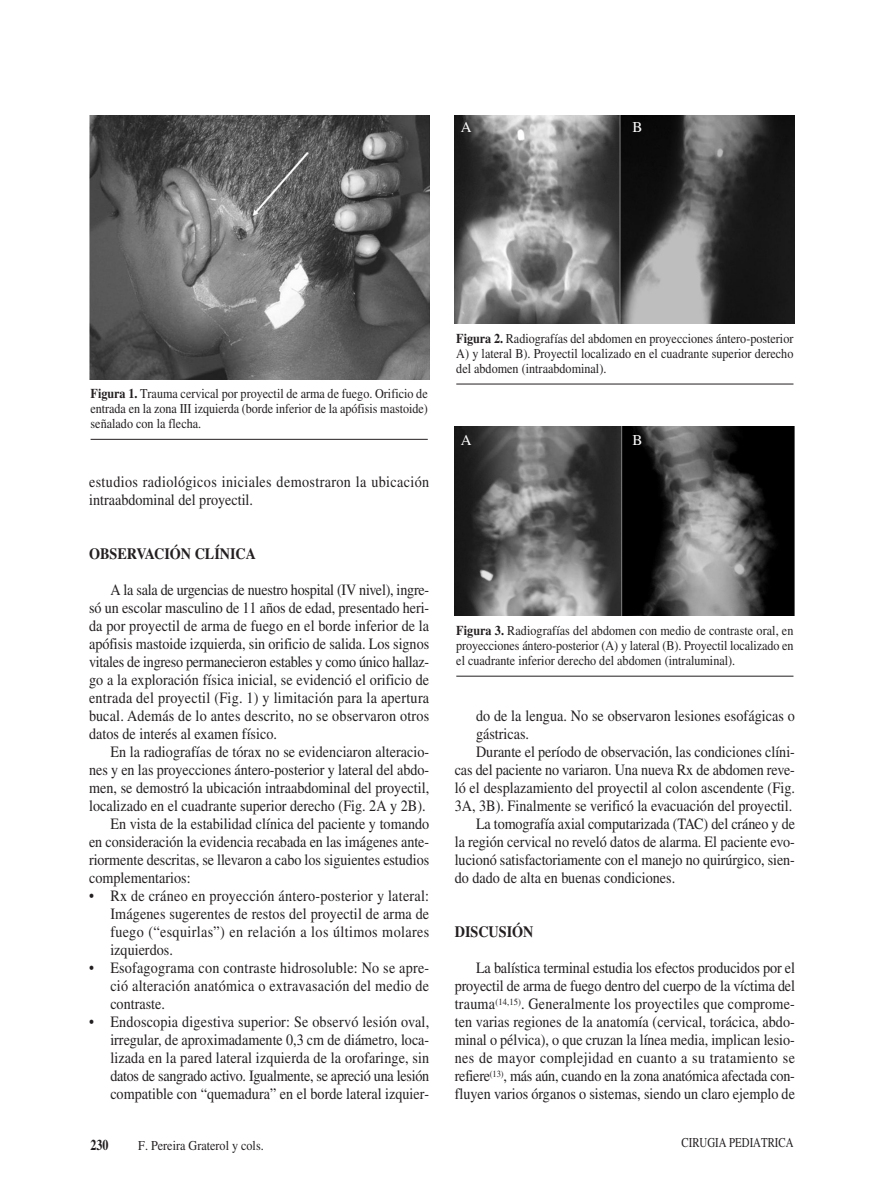
<style>
.page{position:relative;width:893px;height:1191px;background:#fff}
.page>*{position:absolute;margin:0;border:0;box-sizing:border-box;transform-origin:0 0}
.t1{font:15.75px/18px "Times";color:#231f20;text-align:justify;scale:.9 1}
.t2{font:15.75px/18px "Times";letter-spacing:.025em;color:#231f20;scale:.9 1}
.t3{font:700 15.75px "Times";color:#231f20;scale:.9 1}
.t4{font:15px "Times";color:#fff}
.t5{font:700 15px "Times";color:#231f20;scale:.8 1}
.t6{font:13.5px/15px "Times";color:#231f20;text-align:justify;scale:.9 1}
.t7{font:13.5px "Times";color:#231f20;scale:.8 1}
.s1{font-weight:700}
</style>
<div class="page">
<img style="left:89px;top:115px;width:340px;height:264px">
<hr style="left:91px;top:439px;width:337px;height:1px;background:#231f20">
<img style="left:455px;top:115px;width:340px;height:209px">
<hr style="left:456px;top:384px;width:337px;height:1px;background:#231f20">
<img style="left:455px;top:426px;width:340px;height:190px">
<hr style="left:456px;top:676px;width:337px;height:1px;background:#231f20">
<p class="t4" style="left:461px;top:122px;width:12px">A</p>
<p class="t4" style="left:632px;top:122px;width:12px">B</p>
<p class="t6" style="left:91px;top:388px;width:376px"><span class="s1">Figura 1.</span> Trauma cervical por proyectil de arma de fuego. Orificio de entrada en la zona III izquierda (borde inferior de la apófisis mastoide) señalado con la flecha.</p>
<p class="t2" style="left:89px;top:474px;width:379px">estudios radiológicos iniciales demostraron la ubicación intraabdominal del proyectil.</p>
<p class="t3" style="left:89px;top:548px;width:187px">OBSERVACIÓN CLÍNICA</p>
<p class="t1" style="left:89px;top:582px;width:379px;text-indent:21px">A la sala de urgencias de nuestro hospital (IV nivel), ingre&shy;só un escolar masculino de 11 años de edad, presentado heri&shy;da por proyectil de arma de fuego en el borde inferior de la apófisis mastoide izquierda, sin orificio de salida. Los signos vitales de ingreso permanecieron estables y como único hallaz&shy;go a la exploración física inicial, se evidenció el orificio de entrada del proyectil (Fig. 1) y limitación para la apertura bucal. Además de lo antes descrito, no se observaron otros datos de interés al examen físico.</p>
<p class="t1" style="left:110px;top:744px;width:356px">En la radiografías de tórax no se evidenciaron alteracio-</p>
<p class="t1" style="left:89px;top:762px;width:379px">nes y en las proyecciones ántero-posterior y lateral del abdo-</p>
<p class="t1" style="left:89px;top:780px;width:379px">men, se demostró la ubicación intraabdominal del proyectil,</p>
<p class="t1" style="left:89px;top:798px;width:375px">localizado en el cuadrante superior derecho (Fig. 2A y 2B).</p>
<p class="t1" style="left:110px;top:816px;width:356px">En vista de la estabilidad clínica del paciente y tomando</p>
<p class="t1" style="left:89px;top:834px;width:379px">en consideración la evidencia recabada en las imágenes ante-</p>
<p class="t1" style="left:89px;top:852px;width:379px">riormente descritas, se llevaron a cabo los siguientes estudios</p>
<p class="t1" style="left:89px;top:870px;width:114px">complementarios:</p>
<p class="t1" style="left:110px;top:888px;width:356px;text-indent:-21px">• Rx de cráneo en proyección ántero-posterior y lateral:<br>Imágenes sugerentes de restos del proyectil de arma de fuego (“esquirlas”) en relación a los últimos molares izquierdos.</p>
<p class="t1" style="left:110px;top:960px;width:356px;text-indent:-21px">• Esofagograma con contraste hidrosoluble: No se apre&shy;ció alteración anatómica o extravasación del medio de contraste.</p>
<p class="t1" style="left:110px;top:1014px;width:356px;text-indent:-21px">• Endoscopia digestiva superior: Se observó lesión oval, irregular, de aproximadamente 0,3 cm de diámetro, loca&shy;lizada en la pared lateral izquierda de la orofaringe, sin datos de sangrado activo. Igualmente, se apreció una lesión compatible con “quemadura” en el borde lateral izquier-</p>
<p class="t6" style="left:456px;top:332px;width:376px"><span class="s1">Figura 2.</span> Radiografías del abdomen en proyecciones ántero-posterior A) y lateral B). Proyectil localizado en el cuadrante superior derecho del abdomen (intraabdominal).</p>
<p class="t4" style="left:461px;top:435px;width:12px">A</p>
<p class="t4" style="left:632px;top:435px;width:12px">B</p>
<p class="t6" style="left:456px;top:624px;width:376px"><span class="s1">Figura 3.</span> Radiografías del abdomen con medio de contraste oral, en proyecciones ántero-posterior (A) y lateral (B). Proyectil localizado en el cuadrante inferior derecho del abdomen (intraluminal).</p>
<p class="t1" style="left:476px;top:708px;width:356px">do de la lengua. No se observaron lesiones esofágicas o</p>
<p class="t1" style="left:476px;top:726px;width:61px">gástricas.</p>
<p class="t1" style="left:476px;top:744px;width:356px">Durante el período de observación, las condiciones clíni-</p>
<p class="t1" style="left:455px;top:762px;width:379px">cas del paciente no variaron. Una nueva Rx de abdomen reve-</p>
<p class="t1" style="left:455px;top:780px;width:379px">ló el desplazamiento del proyectil al colon ascendente (Fig.</p>
<p class="t1" style="left:455px;top:798px;width:377px">3A, 3B). Finalmente se verificó la evacuación del proyectil.</p>
<p class="t1" style="left:476px;top:816px;width:356px">La tomografía axial computarizada (TAC) del cráneo y de</p>
<p class="t1" style="left:455px;top:834px;width:379px">la región cervical no reveló datos de alarma. El paciente evo-</p>
<p class="t1" style="left:455px;top:852px;width:379px">lucionó satisfactoriamente con el manejo no quirúrgico, sien-</p>
<p class="t1" style="left:455px;top:870px;width:247px">do dado de alta en buenas condiciones.</p>
<p class="t3" style="left:455px;top:926px;width:89px">DISCUSIÓN</p>
<p class="t1" style="left:455px;top:960px;width:379px;text-indent:21px">La balística terminal estudia los efectos producidos por el proyectil de arma de fuego dentro del cuerpo de la víctima del trauma<sup>(14,15)</sup>. Generalmente los proyectiles que comprome&shy;ten varias regiones de la anatomía (cervical, torácica, abdo&shy;minal o pélvica), o que cruzan la línea media, implican lesio&shy;nes de mayor complejidad en cuanto a su tratamiento se refiere<sup>(13)</sup>, más aún, cuando en la zona anatómica afectada con&shy;fluyen varios órganos o sistemas, siendo un claro ejemplo de</p>
<p class="t5" style="left:91px;top:1139px;width:24px">230</p>
<p class="t6" style="left:138px;top:1139px;width:141px">F. Pereira Graterol y cols.</p>
<p class="t7" style="left:682px;top:1137px;width:141px">CIRUGIA PEDIATRICA</p>
</div>
